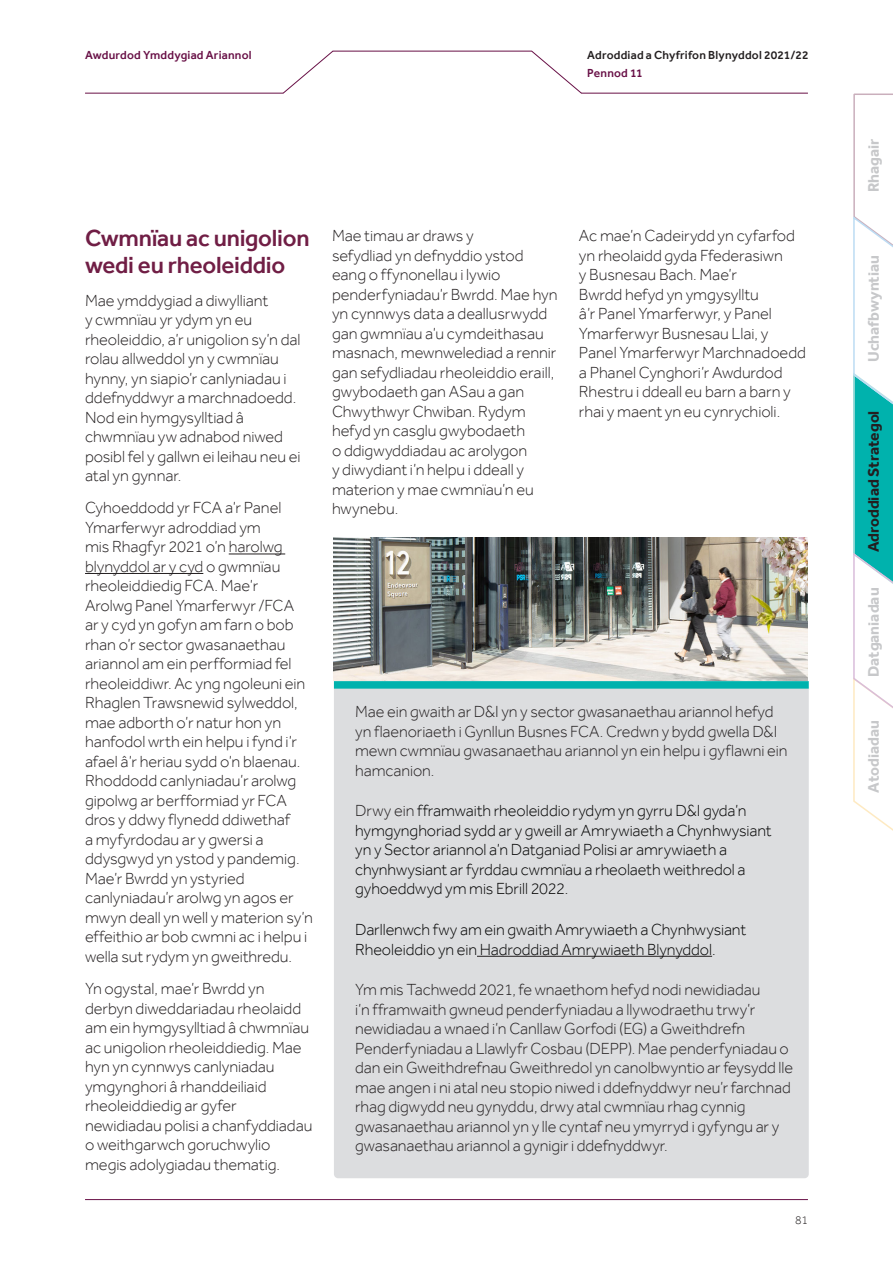
<style>
.page{position:relative;width:893px;height:1263px;background:#fff}
.page>*{position:absolute;margin:0;border:0;box-sizing:border-box;transform-origin:0 0}
.t1{font:500 24px/27px "Effra";letter-spacing:-.01em;color:#701e45}
.t2{font:300 16.5px/19.5px "Effra";letter-spacing:-.005em;color:#231f20}
.t3{font:300 16.5px/19.5px "Effra";letter-spacing:-.005em;color:#000}
.t4{font:700 15.75px "Effra";color:#c7c8ca}
.t5{font:700 15.75px "Effra";color:#231f20}
.t6{font:500 12px "Effra";letter-spacing:.015em;color:#231f20}
.t7{font:500 12px "Effra";letter-spacing:.015em;color:#681046}
.t8{font:300 12px "Effra";color:#231f20}
.s1{color:#231f20}
</style>
<div class="page">
<hr style="left:85px;top:1199px;width:723px;height:1px;background:#681046">
<hr style="left:85px;top:93px;width:198px;height:1px;background:#681046">
<hr style="left:333px;top:51px;width:199px;height:1px;background:#681046">
<hr style="left:581px;top:93px;width:227px;height:1px;background:#681046">
<svg style="left:531px;top:50px;width:51px;height:44px"></svg>
<svg style="left:283px;top:50px;width:50px;height:44px"></svg>
<svg style="left:853px;top:93px;width:40px;height:738px"></svg>
<hr style="left:229px;top:553px;width:56px;height:1px;background:#231f20">
<hr style="left:85px;top:573px;width:118px;height:1px;background:#231f20">
<div style="left:334px;top:685px;width:475px;height:493px;background:#dcdddf;border-radius:4px"></div>
<div style="left:334px;top:681px;width:475px;height:8px;background:#00b2ad"></div>
<hr style="left:477px;top:956px;width:235px;height:1px;background:#231f20">
<img style="left:334px;top:538px;width:474px;height:142px">
<p class="t7" style="left:85px;top:48px;width:168px">Awdurdod Ymddygiad Ariannol</p>
<p class="t6" style="left:587px;top:48px;width:223px">Adroddiad a Chyfrifon Blynyddol 2021/22</p>
<p class="t7" style="left:587px;top:66px;width:57px">Pennod 11</p>
<h1 class="t1" style="left:85px;top:225px;width:226px">Cwmnïau ac unigolion wedi eu rheoleiddio</h1>
<p class="t2" style="left:85px;top:290px;width:217px">Mae ymddygiad a diwylliant<br>y cwmnïau yr ydym yn eu rheoleiddio, a’r unigolion sy’n dal rolau allweddol yn y cwmnïau hynny, yn siapio’r canlyniadau i ddefnyddwyr a marchnadoedd.<br>Nod ein hymgysylltiad â chwmnïau yw adnabod niwed posibl fel y gallwn ei leihau neu ei atal yn gynnar.</p>
<p class="t2" style="left:85px;top:498px;width:229px">Cyhoeddodd yr FCA a’r Panel<br>Ymarferwyr adroddiad ym<br>mis Rhagfyr 2021 o’n harolwg blynyddol ar y cyd o gwmnïau rheoleiddiedig FCA. Mae’r<br>Arolwg Panel Ymarferwyr /FCA<br>ar y cyd yn gofyn am farn o bob rhan o’r sector gwasanaethau ariannol am ein perfformiad fel rheoleiddiwr. Ac yng ngoleuni ein<br>Rhaglen Trawsnewid sylweddol, mae adborth o’r natur hon yn hanfodol wrth ein helpu i fynd i’r afael â’r heriau sydd o’n blaenau.<br>Rhoddodd canlyniadau’r arolwg gipolwg ar berfformiad yr FCA dros y ddwy flynedd ddiwethaf<br>a myfyrdodau ar y gwersi a ddysgwyd yn ystod y pandemig.<br>Mae’r Bwrdd yn ystyried canlyniadau’r arolwg yn agos er mwyn deall yn well y materion sy’n effeithio ar bob cwmni ac i helpu i wella sut rydym yn gweithredu.</p>
<p class="t2" style="left:85px;top:979px;width:229px">Yn ogystal, mae’r Bwrdd yn derbyn diweddariadau rheolaidd am ein hymgysylltiad â chwmnïau ac unigolion rheoleiddiedig. Mae hyn yn cynnwys canlyniadau ymgynghori â rhanddeiliaid rheoleiddiedig ar gyfer newidiadau polisi a chanfyddiadau o weithgarwch goruchwylio megis adolygiadau thematig.</p>
<p class="t2" style="left:332px;top:226px;width:227px">Mae timau ar draws y<br>sefydliad yn defnyddio ystod eang o ffynonellau i lywio penderfyniadau’r Bwrdd. Mae hyn yn cynnwys data a deallusrwydd gan gwmnïau a’u cymdeithasau masnach, mewnwelediad a rennir gan sefydliadau rheoleiddio eraill, gwybodaeth gan ASau a gan<br>Chwythwyr Chwiban. Rydym hefyd yn casglu gwybodaeth<br>o ddigwyddiadau ac arolygon<br>y diwydiant i’n helpu i ddeall y materion y mae cwmnïau’n eu hwynebu.</p>
<p class="t2" style="left:579px;top:226px;width:229px">Ac mae’n Cadeirydd yn cyfarfod yn rheolaidd gyda Ffederasiwn<br>y Busnesau Bach. Mae’r<br>Bwrdd hefyd yn ymgysylltu<br>â’r Panel Ymarferwyr, y Panel<br>Ymarferwyr Busnesau Llai, y<br>Panel Ymarferwyr Marchnadoedd a Phanel Cynghori’r Awdurdod<br>Rhestru i ddeall eu barn a barn y rhai y maent yn eu cynrychioli.</p>
<p class="t2" style="left:355px;top:702px;width:434px">Mae ein gwaith ar D&amp;I yn y sector gwasanaethau ariannol hefyd yn flaenoriaeth i Gynllun Busnes FCA. Credwn y bydd gwella D&amp;I mewn cwmnïau gwasanaethau ariannol yn ein helpu i gyflawni ein hamcanion.</p>
<p class="t3" style="left:355px;top:801px;width:418px"><span class="s1">Drwy ein</span> fframwaith rheoleiddio rydym yn gyrru D&amp;I gyda’n hymgynghoriad sydd ar y gweill ar Amrywiaeth a Chynhwysiant yn y Sector ariannol a’n Datganiad Polisi ar amrywiaeth a chynhwysiant ar fyrddau cwmnïau a rheolaeth weithredol a gyhoeddwyd ym mis Ebrill 2022.</p>
<p class="t3" style="left:355px;top:920px;width:393px">Darllenwch fwy am ein gwaith Amrywiaeth a Chynhwysiant<br>Rheoleiddio yn ein Hadroddiad Amrywiaeth Blynyddol.</p>
<p class="t2" style="left:355px;top:980px;width:440px">Ym mis Tachwedd 2021, fe wnaethom hefyd nodi newidiadau<br>i’n fframwaith gwneud penderfyniadau a llywodraethu trwy’r newidiadau a wnaed i’n Canllaw Gorfodi (EG) a Gweithdrefn Penderfyniadau a Llawlyfr Cosbau (DEPP). Mae penderfyniadau o dan ein Gweithdrefnau Gweithredol yn canolbwyntio ar feysydd lle mae angen i ni atal neu stopio niwed i ddefnyddwyr neu’r farchnad rhag digwydd neu gynyddu, drwy atal cwmnïau rhag cynnig gwasanaethau ariannol yn y lle cyntaf neu ymyrryd i gyfyngu ar y gwasanaethau ariannol a gynigir i ddefnyddwyr.</p>
<p class="t8" style="left:795px;top:1213px;width:14px">81</p>
<p class="t4" style="left:864px;top:192px;width:55px;rotate:-90deg">Rhagair</p>
<p class="t4" style="left:864px;top:362px;width:109px;rotate:-90deg">Uchafbwyntiau</p>
<p class="t5" style="left:864px;top:552px;width:143px;rotate:-90deg">Adroddiad Strategol</p>
<p class="t4" style="left:864px;top:677px;width:91px;rotate:-90deg">Datganiadau</p>
<p class="t4" style="left:864px;top:792px;width:74px;rotate:-90deg">Atodiadau</p>
</div>
